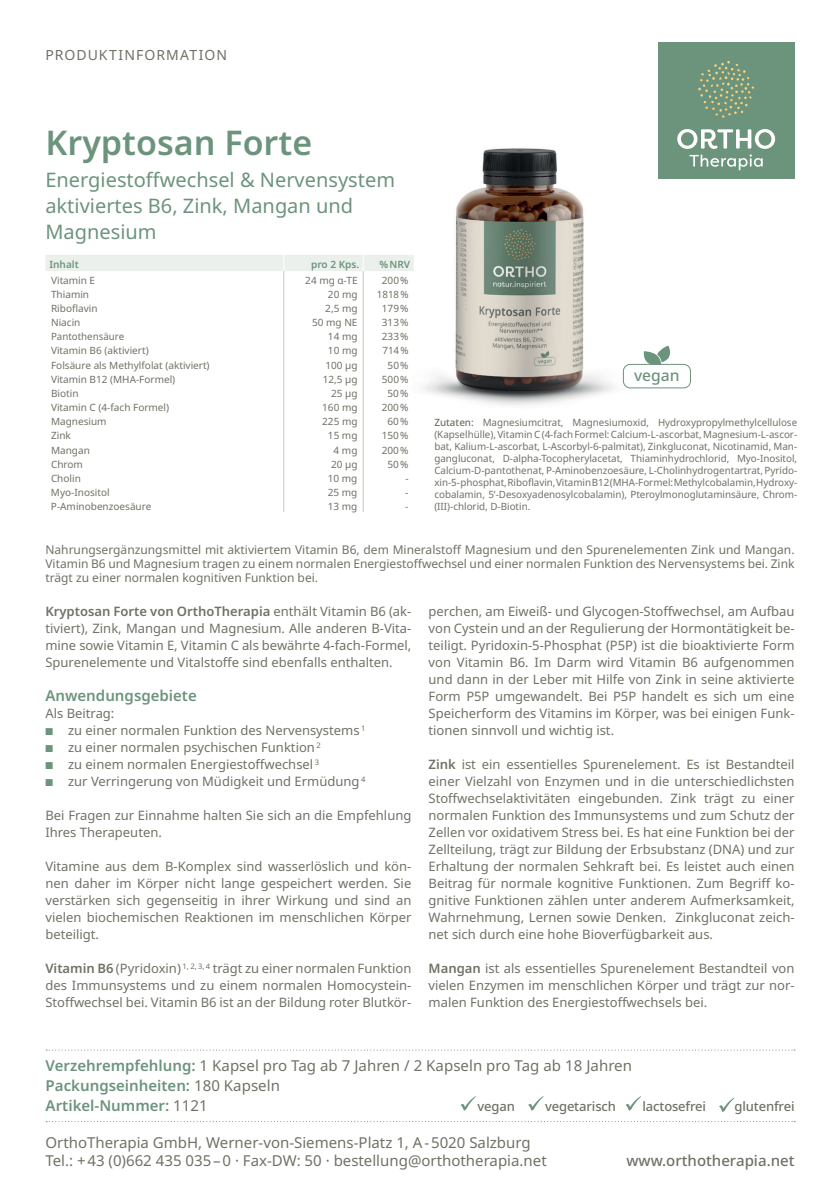
<style>
.page{position:relative;width:840px;height:1191px;background:#fff}
.page>*{position:absolute;margin:0;border:0;box-sizing:border-box;transform-origin:0 0}
.t1{font:600 34px "Noto Sans";color:#6c947c}
.t2{font:20px/26px "Noto Sans";color:#6c947c}
.t3{font:500 15.6px "Noto Sans";color:#6c947c}
.t4{font:15px/20px "Noto Sans";color:#6f7266}
.t5{font:500 15px "Noto Sans";color:#6f7266}
.t6{font:600 15px "Noto Sans";color:#6c947c}
.t7{font:14px "Noto Sans";letter-spacing:.075em;color:#6f7266}
.t8{font:13px/17px "Noto Sans";color:#6f7266;text-align:justify}
.t9{font:500 13px "Noto Sans";letter-spacing:-.01em;color:#6f7266}
.t10{font:12px/14px "Noto Sans";color:#6f7266;text-align:justify}
.t11{font:10px/12px "Noto Sans";color:#6f7266;text-align:justify}
.t12{font:600 10px "Noto Sans";color:#6c947c}
.s1{font-weight:500}
.s2{font-weight:600}
.s3{color:#6c947c}
.s4{font-weight:600;color:#6c947c}
</style>
<div class="page">
<div style="left:657px;top:43px;width:136px;height:136px;background:#6c947c"></div>
<svg style="left:707px;top:61px;width:46px;height:57px"></svg>
<svg style="left:716px;top:129px;width:58px;height:41px"></svg>
<svg style="left:46px;top:1049px;width:747px;height:1px"></svg>
<svg style="left:46px;top:1121px;width:748px;height:1px"></svg>
<svg style="left:460px;top:1096px;width:16px;height:15px"></svg>
<svg style="left:528px;top:1096px;width:15px;height:15px"></svg>
<svg style="left:625px;top:1096px;width:15px;height:15px"></svg>
<svg style="left:719px;top:1098px;width:15px;height:14px"></svg>
<img style="left:422px;top:73px;width:294px;height:333px">
<div style="left:622px;top:364px;width:68px;height:24px;border:1px solid #6c947c;border-radius:7px"></div>
<svg style="left:643px;top:345px;width:26px;height:20px"></svg>
<svg style="left:45px;top:255px;width:369px;height:257px"></svg>
<p class="t7" style="left:45px;top:45px;width:183px">PRODUKTINFORMATION</p>
<h1 class="t1" style="left:45px;top:119px;width:268px">Kryptosan Forte</h1>
<h2 class="t2" style="left:45px;top:167px;width:351px">Energiestoffwechsel &amp; Nervensystem aktiviertes B6, Zink, Mangan und<br>Magnesium</h2>
<p class="t12" style="left:49px;top:258px;width:31px">Inhalt</p>
<p class="t12" style="left:311px;top:258px;width:49px">pro 2 Kps.</p>
<p class="t12" style="left:379px;top:258px;width:32px">%NRV</p>
<p class="t11" style="left:51px;top:274px;width:46px">Vitamin E</p>
<p class="t11" style="left:305px;top:274px;width:54px">24 mg α-TE</p>
<p class="t11" style="left:381px;top:274px;width:28px">200%</p>
<p class="t11" style="left:51px;top:288px;width:40px">Thiamin</p>
<p class="t11" style="left:328px;top:288px;width:31px">20 mg</p>
<p class="t11" style="left:376px;top:288px;width:33px">1818%</p>
<p class="t11" style="left:51px;top:302px;width:48px">Riboflavin</p>
<p class="t11" style="left:325px;top:302px;width:34px">2,5 mg</p>
<p class="t11" style="left:381px;top:302px;width:28px">179%</p>
<p class="t11" style="left:51px;top:317px;width:31px">Niacin</p>
<p class="t11" style="left:312px;top:317px;width:47px">50 mg NE</p>
<p class="t11" style="left:381px;top:317px;width:28px">313%</p>
<p class="t11" style="left:51px;top:331px;width:75px">Pantothensäure</p>
<p class="t11" style="left:328px;top:331px;width:31px">14 mg</p>
<p class="t11" style="left:381px;top:331px;width:28px">233%</p>
<p class="t11" style="left:51px;top:345px;width:99px">Vitamin B6 (aktiviert)</p>
<p class="t11" style="left:328px;top:345px;width:31px">10 mg</p>
<p class="t11" style="left:382px;top:345px;width:28px">714%</p>
<p class="t11" style="left:51px;top:359px;width:160px">Folsäure als Methylfolat (aktiviert)</p>
<p class="t11" style="left:325px;top:359px;width:34px">100 μg</p>
<p class="t11" style="left:387px;top:359px;width:23px">50%</p>
<p class="t11" style="left:51px;top:373px;width:126px">Vitamin B12 (MHA-Formel)</p>
<p class="t11" style="left:322px;top:373px;width:36px">12,5 μg</p>
<p class="t11" style="left:381px;top:373px;width:28px">500%</p>
<p class="t11" style="left:51px;top:387px;width:29px">Biotin</p>
<p class="t11" style="left:331px;top:387px;width:28px">25 μg</p>
<p class="t11" style="left:387px;top:387px;width:22px">50%</p>
<p class="t11" style="left:51px;top:402px;width:119px">Vitamin C (4-fach Formel)</p>
<p class="t11" style="left:322px;top:402px;width:37px">160 mg</p>
<p class="t11" style="left:381px;top:402px;width:28px">200%</p>
<p class="t11" style="left:51px;top:416px;width:57px">Magnesium</p>
<p class="t11" style="left:322px;top:416px;width:37px">225 mg</p>
<p class="t11" style="left:387px;top:416px;width:22px">60%</p>
<p class="t11" style="left:51px;top:430px;width:21px">Zink</p>
<p class="t11" style="left:328px;top:430px;width:31px">15 mg</p>
<p class="t11" style="left:381px;top:430px;width:28px">150%</p>
<p class="t11" style="left:51px;top:444px;width:40px">Mangan</p>
<p class="t11" style="left:333px;top:444px;width:25px">4 mg</p>
<p class="t11" style="left:381px;top:444px;width:28px">200%</p>
<p class="t11" style="left:51px;top:458px;width:33px">Chrom</p>
<p class="t11" style="left:331px;top:458px;width:28px">20 μg</p>
<p class="t11" style="left:387px;top:458px;width:22px">50%</p>
<p class="t11" style="left:51px;top:472px;width:31px">Cholin</p>
<p class="t11" style="left:328px;top:472px;width:31px">10 mg</p>
<p class="t11" style="left:405px;top:472px;width:5px">-</p>
<p class="t11" style="left:51px;top:487px;width:60px">Myo-Inositol</p>
<p class="t11" style="left:328px;top:487px;width:31px">25 mg</p>
<p class="t11" style="left:405px;top:487px;width:5px">-</p>
<p class="t11" style="left:51px;top:501px;width:102px">P-Aminobenzoesäure</p>
<p class="t11" style="left:328px;top:501px;width:31px">13 mg</p>
<p class="t11" style="left:405px;top:501px;width:5px">-</p>
<p class="t3" style="left:633px;top:364px;width:47px">vegan</p>
<p class="t11" style="left:434px;top:417px;width:364px"><span class="s1">Zutaten:</span> Magnesiumcitrat, Magnesiumoxid, Hydroxypropylmethylcellulose (Kapselhülle), Vitamin C (4-fach Formel: Calcium-L-ascorbat, Magnesium-L-ascor&shy;bat, Kalium-L-ascorbat, L-Ascorbyl-6-palmitat), Zinkgluconat, Nicotinamid, Man&shy;gangluconat, D-alpha-Tocopherylacetat, Thiaminhydrochlorid, Myo-Inositol, Calcium-D-pantothenat, P-Aminobenzoesäure, L-Cholinhydrogentartrat, Pyrido&shy;xin-5- phosphat, Riboflavin, Vitamin B12 (MHA-Formel: Methylcobalamin, Hydroxy&shy;cobalamin, 5‘-Desoxyadenosylcobalamin), Pteroylmonoglutaminsäure, Chrom-(III)-chlorid, D-Biotin.</p>
<p class="t10" style="left:45px;top:543px;width:750px">Nahrungsergänzungsmittel mit aktiviertem Vitamin B6, dem Mineralstoff Magnesium und den Spurenelementen Zink und Mangan.<br>Vitamin B6 und Magnesium tragen zu einem normalen Energiestoffwechsel und einer normalen Funktion des Nervensystems bei. Zink trägt zu einer normalen kognitiven Funktion bei.</p>
<p class="t8" style="left:45px;top:603px;width:367px"><span class="s2">Kryptosan Forte von OrthoTherapia</span> enthält Vitamin B6 (ak&shy;tiviert), Zink, Mangan und Magnesium. Alle anderen B-Vita&shy;mine sowie Vitamin E, Vitamin C als bewährte 4-fach-Formel, Spurenelemente und Vitalstoffe sind ebenfalls enthalten.</p>
<p class="t6" style="left:45px;top:685px;width:153px">Anwendungsgebiete</p>
<p class="t8" style="left:45px;top:705px;width:70px">Als Beitrag:</p>
<p class="t8" style="left:45px;top:722px;width:321px"><span class="s3">■</span> zu einer normalen Funktion des Nervensystems <sup>1</sup></p>
<p class="t8" style="left:45px;top:739px;width:277px"><span class="s3">■</span> zu einer normalen psychischen Funktion <sup>2</sup></p>
<p class="t8" style="left:45px;top:756px;width:275px"><span class="s3">■</span> zu einem normalen Energiestoffwechsel <sup>3</sup></p>
<p class="t8" style="left:45px;top:773px;width:321px"><span class="s3">■</span> zur Verringerung von Müdigkeit und Ermüdung <sup>4</sup></p>
<p class="t8" style="left:45px;top:807px;width:367px">Bei Fragen zur Einnahme halten Sie sich an die Empfehlung<br>Ihres Therapeuten.</p>
<p class="t8" style="left:45px;top:858px;width:367px">Vitamine aus dem B-Komplex sind wasserlöslich und kön&shy;nen daher im Körper nicht lange gespeichert werden. Sie verstärken sich gegenseitig in ihrer Wirkung und sind an vielen biochemischen Reaktionen im menschlichen Körper beteiligt.</p>
<p class="t8" style="left:45px;top:960px;width:367px"><span class="s2">Vitamin B6</span> (Pyridoxin) <sup>1,</sup> <sup>2,</sup> <sup>3,</sup> <sup>4</sup> trägt zu einer normalen Funktion des Immunsystems und zu einem normalen Homocystein-Stoffwechsel bei. Vitamin B6 ist an der Bildung roter Blutkör-</p>
<p class="t8" style="left:428px;top:603px;width:367px">perchen, am Eiweiß- und Glycogen-Stoffwechsel, am Aufbau von Cystein und an der Regulierung der Hormontätigkeit be&shy;teiligt. Pyridoxin-5-Phosphat (P5P) ist die bioaktivierte Form von Vitamin B6. Im Darm wird Vitamin B6 aufgenommen und dann in der Leber mit Hilfe von Zink in seine aktivierte Form P5P umgewandelt. Bei P5P handelt es sich um eine Speicherform des Vitamins im Körper, was bei einigen Funk&shy;tionen sinnvoll und wichtig ist.</p>
<p class="t8" style="left:428px;top:756px;width:367px"><span class="s2">Zink</span> ist ein essentielles Spurenelement. Es ist Bestandteil einer Vielzahl von Enzymen und in die unterschiedlichsten Stoffwechselaktivitäten eingebunden. Zink trägt zu einer normalen Funktion des Immunsystems und zum Schutz der Zellen vor oxidativem Stress bei. Es hat eine Funktion bei der Zellteilung, trägt zur Bildung der Erbsubstanz (DNA) und zur Erhaltung der normalen Sehkraft bei. Es leistet auch einen Beitrag für normale kognitive Funktionen. Zum Begriff ko&shy;gnitive Funktionen zählen unter anderem Aufmerksamkeit, Wahrnehmung, Lernen sowie Denken. Zinkgluconat zeich&shy;net sich durch eine hohe Bioverfügbarkeit aus.</p>
<p class="t8" style="left:428px;top:960px;width:367px"><span class="s2">Mangan</span> ist als essentielles Spurenelement Bestandteil von vielen Enzymen im menschlichen Körper und trägt zur nor&shy;malen Funktion des Energiestoffwechsels bei.</p>
<p class="t4" style="left:46px;top:1055px;width:587px"><span class="s4">Verzehrempfehlung:</span> 1 Kapsel pro Tag ab 7 Jahren / 2 Kapseln pro Tag ab 18 Jahren<br><span class="s4">Packungseinheiten:</span> 180 Kapseln<br><span class="s4">Artikel-Nummer:</span> 1121</p>
<p class="t9" style="left:477px;top:1097px;width:39px">vegan</p>
<p class="t9" style="left:544px;top:1097px;width:72px">vegetarisch</p>
<p class="t9" style="left:642px;top:1097px;width:65px">lactosefrei</p>
<p class="t9" style="left:734px;top:1097px;width:62px">glutenfrei</p>
<p class="t4" style="left:45px;top:1133px;width:502px;line-height:18px">OrthoTherapia GmbH, Werner-von-Siemens-Platz 1, A-5020 Salzburg<br>Tel.: +43 (0)662 435 035–0 · Fax-DW: 50 · bestellung@orthotherapia.net</p>
<p class="t5" style="left:626px;top:1150px;width:169px">www.orthotherapia.net</p>
</div>
